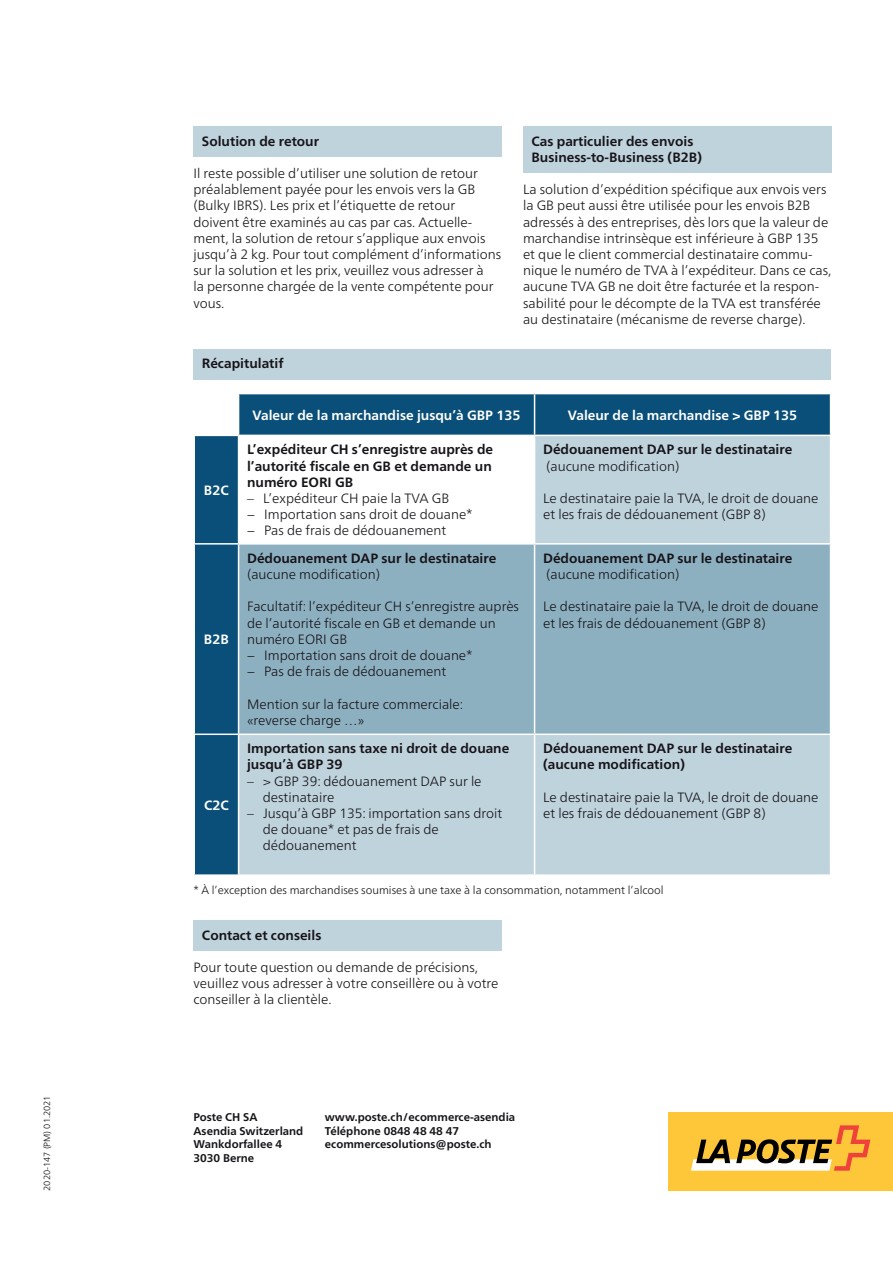
<style>
.page{position:relative;width:893px;height:1263px;background:#fff}
.page>*{position:absolute;margin:0;border:0;box-sizing:border-box;transform-origin:0 0}
.t1{font:300 13.5px/16.2px "Frutiger Neue LT Pro";color:#171419}
.t2{font:700 13.5px/16.2px "Frutiger Neue LT Pro";color:#171419}
.t3{font:700 13.5px "Frutiger Neue LT Pro";color:#fff}
.t4{font:700 11.25px "Frutiger Neue LT Pro";color:#171419}
.t5{font:300 11.25px "Frutiger Neue LT Pro";color:#171419}
.t6{font:300 9px "Frutiger Neue LT Pro";color:#171419}
.s1{font-weight:300}
</style>
<div class="page">
<div style="left:193px;top:127px;width:309px;height:30px;background:#bfd3dd"></div>
<div style="left:523px;top:127px;width:308px;height:46px;background:#bfd3dd"></div>
<div style="left:193px;top:349px;width:638px;height:30px;background:#bfd3dd"></div>
<div style="left:193px;top:921px;width:309px;height:30px;background:#bfd3dd"></div>
<div style="left:669px;top:1113px;width:224px;height:77px;background:#fec73a"></div>
<svg style="left:691px;top:1125px;width:179px;height:46px"></svg>
<svg style="left:195px;top:394px;width:635px;height:480px;fill:#094f79"></svg>
<svg style="left:239px;top:436px;width:591px;height:438px;fill:#bfd3dd"></svg>
<div style="left:239px;top:545px;width:591px;height:188px;background:#8db0c1"></div>
<hr style="left:238px;top:394px;width:1px;height:41px;background:#fff">
<hr style="left:534px;top:394px;width:1px;height:41px;background:#fff">
<hr style="left:193px;top:435px;width:46px;height:1px;background:#fff">
<hr style="left:239px;top:435px;width:296px;height:1px;background:#fff">
<hr style="left:238px;top:436px;width:1px;height:107px;background:#fff">
<hr style="left:535px;top:435px;width:296px;height:1px;background:#fff">
<hr style="left:534px;top:436px;width:1px;height:107px;background:#fff">
<hr style="left:193px;top:543px;width:46px;height:2px;background:#fff">
<hr style="left:239px;top:543px;width:296px;height:2px;background:#fff">
<hr style="left:238px;top:545px;width:1px;height:188px;background:#fff">
<hr style="left:535px;top:543px;width:296px;height:2px;background:#fff">
<hr style="left:534px;top:545px;width:1px;height:188px;background:#fff">
<hr style="left:193px;top:733px;width:46px;height:2px;background:#fff">
<hr style="left:239px;top:733px;width:296px;height:2px;background:#fff">
<hr style="left:238px;top:735px;width:1px;height:139px;background:#fff">
<hr style="left:535px;top:733px;width:296px;height:2px;background:#fff">
<hr style="left:534px;top:735px;width:1px;height:139px;background:#fff">
<p class="t6" style="left:42px;top:1191px;width:97px;rotate:-90deg">2020-147 (PM) 01.2021</p>
<h3 class="t2" style="left:202px;top:133px;width:119px">Solution de retour</h3>
<p class="t1" style="left:193px;top:165px;width:309px">Il reste possible d’utiliser une solution de retour préalablement payée pour les envois vers la GB (Bulky IBRS). Les prix et l’étiquette de retour doivent être examinés au cas par cas. Actuelle&shy;ment, la solution de retour s’applique aux envois jusqu’à 2 kg. Pour tout complément d’informations sur la solution et les prix, veuillez vous adresser à<br>la personne chargée de la vente compétente pour vous.</p>
<h3 class="t2" style="left:531px;top:133px;width:172px">Cas particulier des envois<br>Business-to-Business (B2B)</h3>
<p class="t1" style="left:523px;top:181px;width:310px">La solution d’expédition spécifique aux envois vers la GB peut aussi être utilisée pour les envois B2B adressés à des entreprises, dès lors que la valeur de marchandise intrinsèque est inférieure à GBP 135 et que le client commercial destinataire commu&shy;nique le numéro de TVA à l’expéditeur. Dans ce cas, aucune TVA GB ne doit être facturée et la respon&shy;sabilité pour le décompte de la TVA est transférée au destinataire (mécanisme de reverse charge).</p>
<h3 class="t2" style="left:202px;top:355px;width:83px">Récapitulatif</h3>
<p class="t3" style="left:253px;top:407px;width:269px">Valeur de la marchandise jusqu’à GBP 135</p>
<p class="t3" style="left:568px;top:407px;width:231px">Valeur de la marchandise &gt; GBP 135</p>
<p class="t3" style="left:204px;top:482px;width:26px">B2C</p>
<p class="t3" style="left:204px;top:631px;width:26px">B2B</p>
<p class="t3" style="left:204px;top:797px;width:26px">C2C</p>
<p class="t2" style="left:247px;top:441px;width:248px;text-align:justify">L’expéditeur CH s’enregistre auprès de l’autorité fiscale en GB et demande un numéro EORI GB</p>
<p class="t1" style="left:247px;top:490px;width:204px">– L’expéditeur CH paie la TVA GB</p>
<p class="t1" style="left:247px;top:506px;width:227px">− Importation sans droit de douane*</p>
<p class="t1" style="left:247px;top:522px;width:201px">− Pas de frais de dédouanement</p>
<p class="t2" style="left:247px;top:550px;width:251px">Dédouanement DAP sur le destinataire <span class="s1">(aucune modification)</span></p>
<p class="t1" style="left:247px;top:598px;width:273px">Facultatif: l’expéditeur CH s’enregistre auprès de l’autorité fiscale en GB et demande un numéro EORI GB</p>
<p class="t1" style="left:247px;top:647px;width:227px">− Importation sans droit de douane*</p>
<p class="t1" style="left:247px;top:663px;width:201px">− Pas de frais de dédouanement</p>
<p class="t1" style="left:247px;top:696px;width:218px">Mention sur la facture commerciale:</p>
<p class="t1" style="left:247px;top:712px;width:119px">«reverse charge …»</p>
<p class="t2" style="left:247px;top:740px;width:264px">Importation sans taxe ni droit de douane jusqu’à GBP 39</p>
<p class="t1" style="left:263px;top:773px;width:220px;text-indent:-16px">– &gt; GBP 39: dédouanement DAP sur le destinataire</p>
<p class="t1" style="left:263px;top:805px;width:241px;text-indent:-16px">– Jusqu’à GBP 135: importation sans droit de douane* et pas de frais de dédouanement</p>
<p class="t2" style="left:543px;top:441px;width:251px">Dédouanement DAP sur le destinataire <span class="s1">(aucune modification)</span></p>
<p class="t1" style="left:543px;top:490px;width:277px">Le destinataire paie la TVA, le droit de douane et les frais de dédouanement (GBP 8)</p>
<p class="t2" style="left:543px;top:550px;width:251px">Dédouanement DAP sur le destinataire <span class="s1">(aucune modification)</span></p>
<p class="t1" style="left:543px;top:598px;width:277px">Le destinataire paie la TVA, le droit de douane et les frais de dédouanement (GBP 8)</p>
<p class="t2" style="left:543px;top:740px;width:251px">Dédouanement DAP sur le destinataire (aucune modification)</p>
<p class="t1" style="left:543px;top:789px;width:277px">Le destinataire paie la TVA, le droit de douane et les frais de dédouanement (GBP 8)</p>
<p class="t5" style="left:193px;top:883px;width:472px">* À l’exception des marchandises soumises à une taxe à la consommation, notamment l’alcool</p>
<h3 class="t2" style="left:202px;top:927px;width:121px">Contact et conseils</h3>
<p class="t1" style="left:193px;top:959px;width:307px">Pour toute question ou demande de précisions, veuillez vous adresser à votre conseillère ou à votre conseiller à la clientèle.</p>
<p class="t4" style="left:193px;top:1111px;width:66px">Poste CH SA</p>
<p class="t4" style="left:193px;top:1124px;width:111px">Asendia Switzerland</p>
<p class="t4" style="left:193px;top:1138px;width:90px">Wankdorfallee 4</p>
<p class="t4" style="left:193px;top:1151px;width:62px">3030 Berne</p>
<p class="t4" style="left:325px;top:1111px;width:192px">www.poste.ch/ecommerce-asendia</p>
<p class="t4" style="left:325px;top:1124px;width:136px">Téléphone 0848 48 48 47</p>
<p class="t4" style="left:325px;top:1138px;width:168px">ecommercesolutions@poste.ch</p>
</div>
